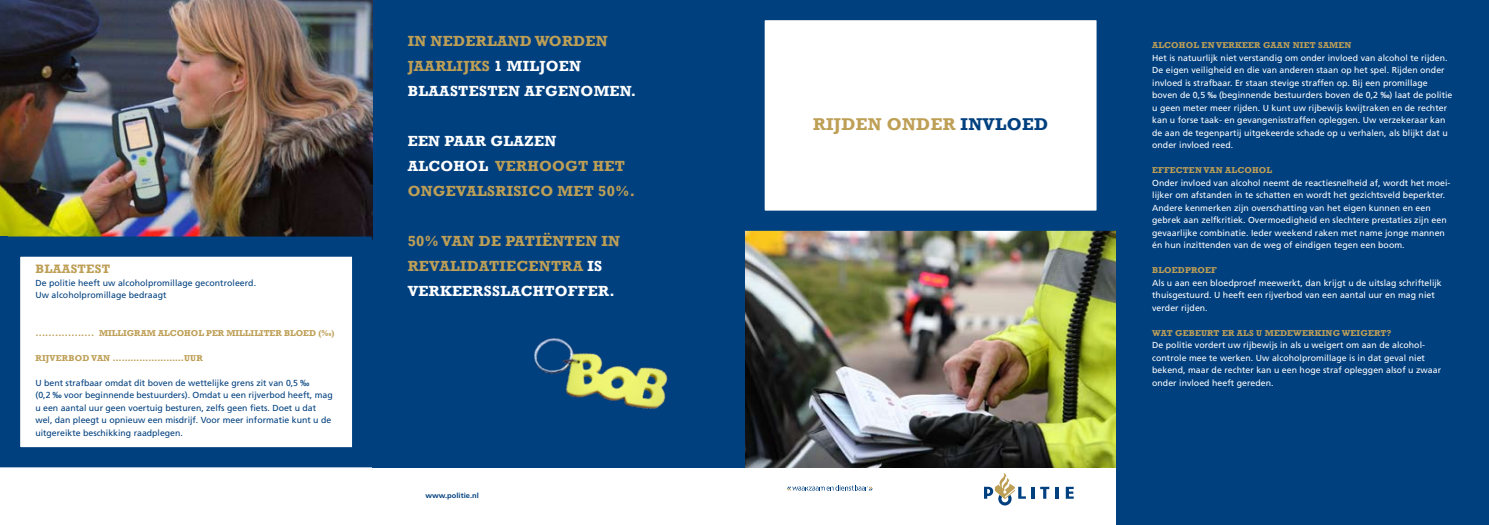
<style>
.page{position:relative;width:1489px;height:525px;background:#fff}
.page>*{position:absolute;margin:0;border:0;box-sizing:border-box;transform-origin:0 0}
.t1{font:700 17.5px "Rockwell";letter-spacing:.02em;color:#be9f56}
.t2{font:700 15px/25px "Rockwell";letter-spacing:.02em;color:#be9f56}
.t3{font:700 15px/25px "Rockwell";letter-spacing:.02em;color:#fff}
.t4{font:700 12.5px "Rockwell";letter-spacing:.02em;color:#be9f56}
.t5{font:8.75px/12.5px "Frutiger";letter-spacing:.005em;color:#fff}
.t6{font:8.75px/12.5px "Frutiger";color:#00407f}
.t7{font:700 8.75px "Rockwell";letter-spacing:.02em;color:#be9f56}
.t8{font:700 8.75px "Rockwell";color:#be9f56}
.t9{font:700 7.25px "Frutiger";letter-spacing:.005em;color:#00407f;scale:1.04 1}
.s1{color:#fff}
.s2{color:#be9f56}
.s3{color:#00407f}
.s4{font-family:"Utopia"}
</style>
<div class="page">
<img style="left:744px;top:231px;width:372px;height:236px">
<div style="left:1116px;top:0;width:372px;height:524px;background:#00407f"></div>
<svg style="left:787px;top:485px;width:85px;height:5px"></svg>
<svg style="left:1065px;top:486px;width:8px;height:12px"></svg>
<svg style="left:1055px;top:487px;width:3px;height:11px"></svg>
<svg style="left:1040px;top:486px;width:9px;height:12px"></svg>
<svg style="left:1031px;top:487px;width:3px;height:11px"></svg>
<svg style="left:984px;top:473px;width:41px;height:32px"></svg>
<div style="left:744px;top:0;width:372px;height:231px;border:20px solid #00407f"></div>
<div style="left:372px;top:0;width:372px;height:467px;background:#00407f"></div>
<img style="left:534px;top:338px;width:134px;height:71px">
<img style="left:0;top:0;width:372px;height:236px">
<div style="left:0;top:236px;width:372px;height:231px;border:20px solid #00407f"></div>
<div style="left:0;top:236px;width:8px;height:231px;background:#00407f"></div>
<h3 class="t4" style="left:35px;top:261px;width:76px">BLAASTEST</h3>
<p class="t6" style="left:35px;top:276px;width:222px">De politie heeft uw alcoholpromillage gecontroleerd.<br>Uw alcoholpromillage bedraagt</p>
<p class="t8" style="left:35px;top:327px;width:300px">..................<span class="s1">.</span> MILLIGRAM ALCOHOL PER MILLILITER BLOED (‰)</p>
<p class="t7" style="left:35px;top:352px;width:169px">RIJVERBOD VAN ……………………UUR</p>
<p class="t6" style="left:35px;top:376px;width:299px">U bent strafbaar omdat dit boven de wettelijke grens zit van 0,5 ‰<br>(0,2 ‰ voor beginnende bestuurders). Omdat u een rijverbod heeft, mag u een aantal uur geen voertuig besturen, zelfs geen fiets. Doet u dat wel, dan pleegt u opnieuw een misdrijf. Voor meer informatie kunt u de uitgereikte beschikking raadplegen.</p>
<h2 class="t2" style="left:407px;top:28px;width:201px">IN NEDERLAND WORDEN<br>JAAR</h2>
<h2 class="t3" style="left:407px;top:53px;width:230px;text-indent:39px"><span class="s2">LIJKS</span> 1 MILJOEN<br>BLAASTESTEN AFGENOMEN.</h2>
<h2 class="t3" style="left:407px;top:128px;width:58px">EEN PAAR</h2>
<h2 class="t2" style="left:407px;top:128px;width:229px;text-indent:83px"><span class="s1">GLAZEN<br>ALCOHOL</span> VERHOOGT HET<br>ONGEVALSRISICO MET 50%.</h2>
<h2 class="t2" style="left:407px;top:228px;width:214px">50% VAN DE PATIËNTEN IN<br>REVALIDATIECENTRA <span class="s1">IS<br>VERKEERSSLACHTOFFER.</span></h2>
<p class="t9" style="left:425px;top:491px;width:53px">www.politie.nl</p>
<h1 class="t1" style="left:813px;top:113px;width:237px">RIJDEN ONDER <span class="s3">INVLOED</span></h1>
<p class="t7" style="left:1152px;top:40px;width:201px">ALCOHOL EN VERKEER GAAN NIET SAMEN</p>
<p class="t5" style="left:1152px;top:51px;width:302px">Het is natuurlijk niet verstandig om onder invloed van alcohol te rijden.<br>De eigen veiligheid en die van anderen staan op het spel. Rijden onder invloed is strafbaar. Er staan stevige straffen op. Bij een promillage boven de 0,5 ‰ (beginnende bestuurders boven de 0,2 ‰) laat de politie u geen meter meer rijden. U kunt uw rijbewijs kwijtraken en de rechter kan u forse taak- en gevangenisstraffen opleggen. Uw verzekeraar kan de aan de tegenpartij uitgekeerde schade op u verhalen, als blijkt dat u onder invloed reed.</p>
<p class="t7" style="left:1152px;top:165px;width:121px">EFFECTEN VAN ALCOHOL</p>
<p class="t5" style="left:1152px;top:176px;width:300px">Onder invloed van alcohol neemt de reactiesnelheid af, wordt het moei&shy;lijker om afstanden in te schatten en wordt het gezichtsveld beperkter.<br>Andere kenmerken zijn overschatting van het eigen kunnen en een gebrek aan zelfkritiek. Overmoedigheid en slechtere prestaties zijn een gevaarlijke combinatie. Ieder weekend raken met name jonge mannen én hun inzittenden van de weg of eindigen tegen een boom.</p>
<p class="t7" style="left:1152px;top:265px;width:66px">BLOEDPROEF</p>
<p class="t5" style="left:1152px;top:276px;width:291px">Als u aan een bloedproef meewerkt, dan krijgt u de uitslag schriftelijk thuisgestuurd. U heeft een rijverbod van een aantal uur en mag niet verder rijden<span class="s4">.</span></p>
<p class="t7" style="left:1152px;top:327px;width:241px">WAT GEBEURT ER ALS U MEDEWERKING WEIGERT?</p>
<p class="t5" style="left:1152px;top:339px;width:290px">De politie vordert uw rijbewijs in als u weigert om aan de alcohol&shy;controle mee te werken. Uw alcoholpromillage is in dat geval niet bekend, maar de rechter kan u een hoge straf opleggen alsof u zwaar onder invloed heeft gereden.</p>
</div>
